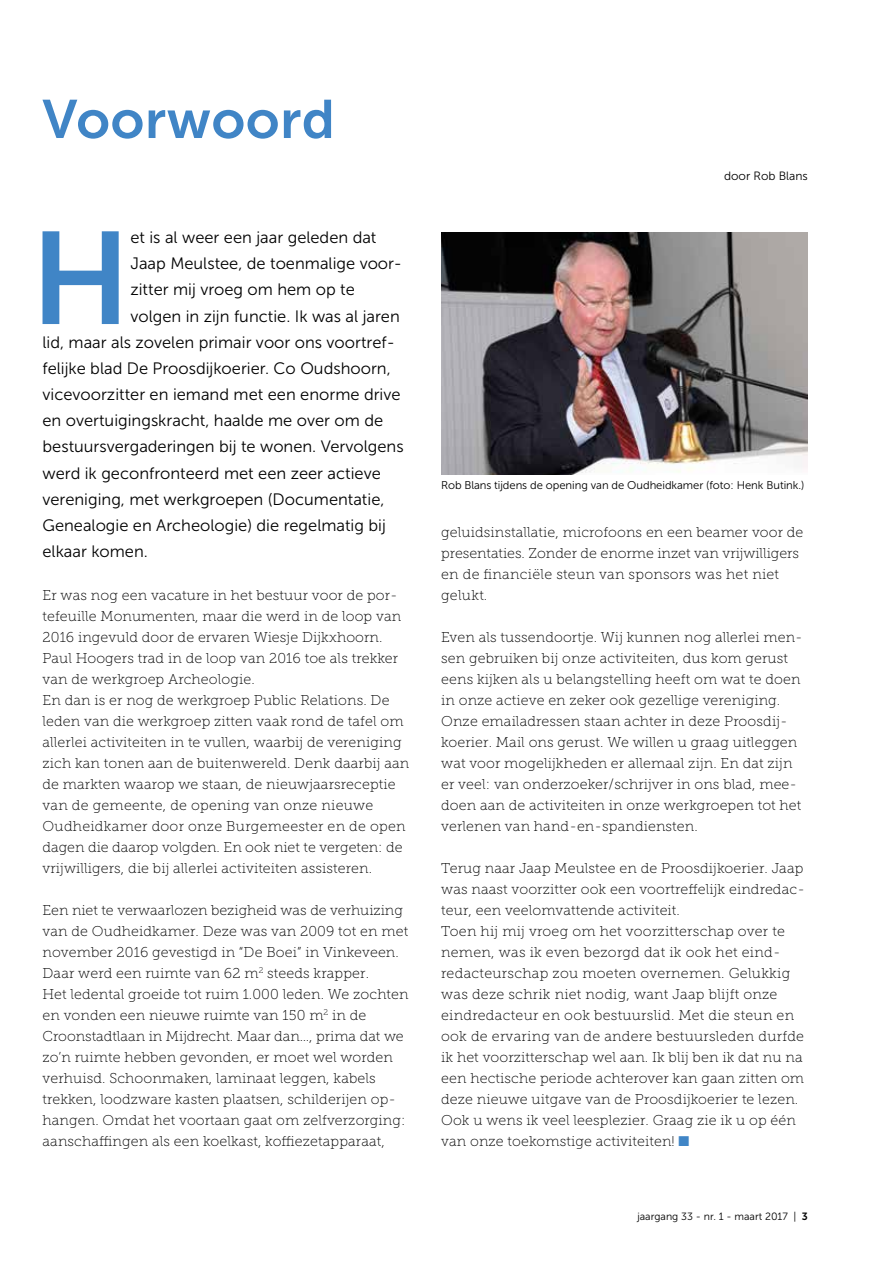
<style>
.page{position:relative;width:893px;height:1263px;background:#fff}
.page>*{position:absolute;margin:0;border:0;box-sizing:border-box;transform-origin:0 0}
.t1{font:130.65px "Museo Sans 700";color:#4085c6}
.t2{font:54px "Museo Sans 700";letter-spacing:.01em;color:#4085c6}
.t3{font:16.5px "Museo Sans 300";color:#000}
.t4{font:14.25px/21px "Museo Slab 100";letter-spacing:.01em;color:#000}
.t5{font:12px "Museo Sans 300";color:#000}
.t6{font:11.25px "Museo Sans 300";letter-spacing:-.005em;color:#000}
.t7{font:10.5px "Museo Sans 300";color:#000}
.s1{color:#4085c6}
.s2{font-family:"Museo Sans 700"}
</style>
<div class="page">
<img style="left:441px;top:232px;width:367px;height:242px">
<h2 class="t2" style="left:43px;top:89px;width:294px">Voorwoord</h2>
<h1 class="t1" style="left:31px;top:206px;width:101px">H</h1>
<p class="t3" style="left:130px;top:228px;width:248px">et is al weer een jaar geleden dat</p>
<p class="t3" style="left:130px;top:255px;width:273px">Jaap Meulstee, de toenmalige voor-</p>
<p class="t3" style="left:130px;top:281px;width:226px">zitter mij vroeg om hem op te</p>
<p class="t3" style="left:130px;top:307px;width:271px">volgen in zijn functie. Ik was al jaren</p>
<p class="t3" style="left:43px;top:333px;width:354px">lid, maar als zovelen primair voor ons voortref-</p>
<p class="t3" style="left:43px;top:359px;width:350px">felijke blad De Proosdijkoerier. Co Oudshoorn,</p>
<p class="t3" style="left:43px;top:385px;width:360px">vicevoorzitter en iemand met een enorme drive</p>
<p class="t3" style="left:43px;top:412px;width:342px">en overtuigingskracht, haalde me over om de</p>
<p class="t3" style="left:43px;top:438px;width:363px">bestuursvergaderingen bij te wonen. Vervolgens</p>
<p class="t3" style="left:43px;top:464px;width:340px">werd ik geconfronteerd met een zeer actieve</p>
<p class="t3" style="left:43px;top:490px;width:343px">vereniging, met werkgroepen (Documentatie,</p>
<p class="t3" style="left:43px;top:516px;width:345px">Genealogie en Archeologie) die regelmatig bij</p>
<p class="t3" style="left:43px;top:542px;width:107px">elkaar komen.</p>
<p class="t4" style="left:43px;top:585px;width:368px">Er was nog een vacature in het bestuur voor de por&shy;tefeuille Monumenten, maar die werd in de loop van 2016 ingevuld door de ervaren Wiesje Dijkxhoorn.<br>Paul Hoogers trad in de loop van 2016 toe als trekker van de werkgroep Archeologie.<br>En dan is er nog de werkgroep Public Relations. De leden van die werkgroep zitten vaak rond de tafel om allerlei activiteiten in te vullen, waarbij de vereniging zich kan tonen aan de buitenwereld. Denk daarbij aan de markten waarop we staan, de nieuwjaarsreceptie van de gemeente, de opening van onze nieuwe Oudheidkamer door onze Burgemeester en de open dagen die daarop volgden. En ook niet te vergeten: de vrijwilligers, die bij allerlei activiteiten assisteren.</p>
<p class="t4" style="left:43px;top:900px;width:368px">Een niet te verwaarlozen bezigheid was de verhuizing van de Oudheidkamer. Deze was van 2009 tot en met november 2016 gevestigd in “De Boei” in Vinkeveen.<br>Daar werd een ruimte van 62 m<sup>2</sup> steeds krapper.<br>Het ledental groeide tot ruim 1.000 leden. We zochten en vonden een nieuwe ruimte van 150 m<sup>2</sup> in de Croonstadtlaan in Mijdrecht. Maar dan…, prima dat we zo’n ruimte hebben gevonden, er moet wel worden verhuisd. Schoonmaken, laminaat leggen, kabels trekken, loodzware kasten plaatsen, schilderijen op&shy;hangen. Omdat het voortaan gaat om zelfverzorging: aanschaffingen als een koelkast, koffiezetapparaat,</p>
<p class="t5" style="left:724px;top:169px;width:85px">door Rob Blans</p>
<p class="t6" style="left:441px;top:479px;width:365px">Rob Blans tijdens de opening van de Oudheidkamer (foto: Henk Butink.)</p>
<p class="t4" style="left:441px;top:522px;width:364px">geluidsinstallatie, microfoons en een beamer voor de presentaties. Zonder de enorme inzet van vrijwilligers en de financiële steun van sponsors was het niet gelukt.</p>
<p class="t4" style="left:441px;top:627px;width:363px">Even als tussendoortje. Wij kunnen nog allerlei men&shy;sen gebruiken bij onze activiteiten, dus kom gerust eens kijken als u belangstelling heeft om wat te doen in onze actieve en zeker ook gezellige vereniging.<br>Onze emailadressen staan achter in deze Proosdij&shy;koerier. Mail ons gerust. We willen u graag uitleggen wat voor mogelijkheden er allemaal zijn. En dat zijn er veel: van onderzoeker/schrijver in ons blad, mee&shy;doen aan de activiteiten in onze werkgroepen tot het verlenen van hand-en-spandiensten.</p>
<p class="t4" style="left:441px;top:858px;width:365px">Terug naar Jaap Meulstee en de Proosdijkoerier. Jaap was naast voorzitter ook een voortreffelijk eindredac&shy;teur, een veelomvattende activiteit.<br>Toen hij mij vroeg om het voorzitterschap over te nemen, was ik even bezorgd dat ik ook het eind&shy;redacteurschap zou moeten overnemen. Gelukkig was deze schrik niet nodig, want Jaap blijft onze eindredacteur en ook bestuurslid. Met die steun en ook de ervaring van de andere bestuursleden durfde ik het voorzitterschap wel aan. Ik blij ben ik dat nu na een hectische periode achterover kan gaan zitten om deze nieuwe uitgave van de Proosdijkoerier te lezen.<br>Ook u wens ik veel leesplezier. Graag zie ik u op één van onze toekomstige activiteiten! <span class="s1">■</span></p>
<p class="t7" style="left:637px;top:1211px;width:172px">jaargang 33 - nr. 1 - maart 2017 | <span class="s2">3</span></p>
</div>
